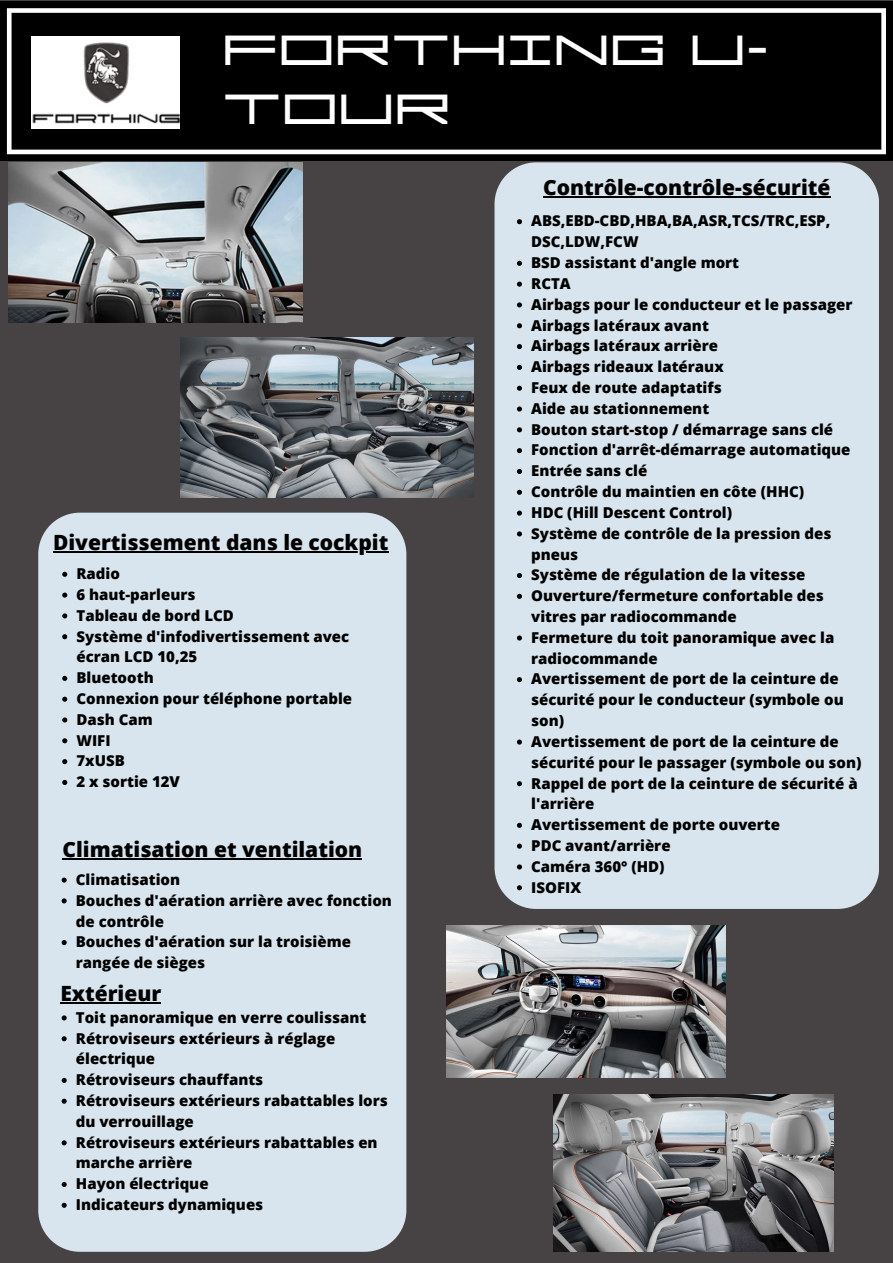
<style>
.page{position:relative;width:893px;height:1263px;background:#474243}
.page>*{position:absolute;margin:0;border:0;box-sizing:border-box;transform-origin:0 0}
.t1{font:42px/58.5px "Celestia";color:#fff}
.t2{font:800 21px "Open Sans";color:#000}
.t3{font:800 15px/20.9px "Open Sans";color:#000}
</style>
<div class="page">
<div style="left:38px;top:513px;width:368px;height:739px;background:#d9e5ee"></div>
<div style="left:494px;top:162px;width:385px;height:747px;background:#d9e5ee"></div>
<img style="left:446px;top:926px;width:279px;height:152px">
<img style="left:8px;top:162px;width:294px;height:160px">
<img style="left:180px;top:338px;width:294px;height:159px">
<img style="left:554px;top:1094px;width:279px;height:158px">
<div style="left:0;top:1px;width:893px;height:160px;background:#000"></div>
<svg style="left:7px;top:8px;width:879px;height:146px"></svg>
<img style="left:31px;top:36px;width:149px;height:92px">
<svg style="left:517px;top:219px;width:5px;height:5px"></svg>
<svg style="left:517px;top:261px;width:5px;height:5px"></svg>
<svg style="left:517px;top:282px;width:5px;height:5px"></svg>
<svg style="left:517px;top:302px;width:5px;height:5px"></svg>
<svg style="left:517px;top:323px;width:5px;height:5px"></svg>
<svg style="left:517px;top:344px;width:5px;height:5px"></svg>
<svg style="left:517px;top:365px;width:5px;height:5px"></svg>
<svg style="left:517px;top:386px;width:5px;height:5px"></svg>
<svg style="left:517px;top:406px;width:5px;height:6px"></svg>
<svg style="left:517px;top:427px;width:5px;height:5px"></svg>
<svg style="left:517px;top:448px;width:5px;height:5px"></svg>
<svg style="left:517px;top:469px;width:5px;height:5px"></svg>
<svg style="left:517px;top:490px;width:5px;height:5px"></svg>
<svg style="left:517px;top:511px;width:5px;height:5px"></svg>
<svg style="left:517px;top:531px;width:5px;height:5px"></svg>
<svg style="left:517px;top:573px;width:5px;height:5px"></svg>
<svg style="left:517px;top:594px;width:5px;height:5px"></svg>
<svg style="left:517px;top:635px;width:5px;height:5px"></svg>
<svg style="left:517px;top:677px;width:5px;height:5px"></svg>
<svg style="left:517px;top:739px;width:5px;height:6px"></svg>
<svg style="left:517px;top:781px;width:5px;height:5px"></svg>
<svg style="left:517px;top:823px;width:5px;height:5px"></svg>
<svg style="left:517px;top:844px;width:5px;height:5px"></svg>
<svg style="left:517px;top:864px;width:5px;height:5px"></svg>
<svg style="left:517px;top:885px;width:5px;height:5px"></svg>
<hr style="left:543px;top:196px;width:287px;height:2px;background:#000">
<svg style="left:62px;top:572px;width:5px;height:5px"></svg>
<svg style="left:62px;top:593px;width:5px;height:5px"></svg>
<svg style="left:62px;top:613px;width:5px;height:5px"></svg>
<svg style="left:62px;top:634px;width:5px;height:5px"></svg>
<svg style="left:62px;top:676px;width:5px;height:5px"></svg>
<svg style="left:62px;top:697px;width:5px;height:5px"></svg>
<svg style="left:62px;top:717px;width:5px;height:5px"></svg>
<svg style="left:62px;top:738px;width:5px;height:5px"></svg>
<svg style="left:62px;top:759px;width:5px;height:5px"></svg>
<svg style="left:62px;top:780px;width:5px;height:5px"></svg>
<hr style="left:53px;top:551px;width:335px;height:1px;background:#000">
<svg style="left:62px;top:877px;width:5px;height:6px"></svg>
<svg style="left:62px;top:898px;width:5px;height:5px"></svg>
<svg style="left:62px;top:940px;width:5px;height:5px"></svg>
<hr style="left:62px;top:858px;width:300px;height:2px;background:#000">
<svg style="left:62px;top:1015px;width:5px;height:5px"></svg>
<svg style="left:62px;top:1036px;width:5px;height:5px"></svg>
<svg style="left:62px;top:1078px;width:5px;height:5px"></svg>
<svg style="left:62px;top:1099px;width:5px;height:5px"></svg>
<svg style="left:62px;top:1140px;width:5px;height:5px"></svg>
<svg style="left:62px;top:1182px;width:5px;height:5px"></svg>
<svg style="left:62px;top:1203px;width:5px;height:5px"></svg>
<hr style="left:60px;top:1002px;width:101px;height:1px;background:#000">
<p class="t1" style="left:222px;top:23px;width:548px">FORTHING U-<br>TOUR</p>
<p class="t2" style="left:53px;top:527px;width:337px">Divertissement dans le cockpit</p>
<p class="t3" style="left:76px;top:563px;width:45px">Radio</p>
<p class="t3" style="left:76px;top:584px;width:120px">6 haut-parleurs</p>
<p class="t3" style="left:76px;top:604px;width:159px">Tableau de bord LCD</p>
<p class="t3" style="left:76px;top:625px;width:274px">Système d'infodivertissement avec écran LCD 10,25</p>
<p class="t3" style="left:76px;top:667px;width:79px">Bluetooth</p>
<p class="t3" style="left:76px;top:688px;width:277px">Connexion pour téléphone portable</p>
<p class="t3" style="left:76px;top:708px;width:78px">Dash Cam</p>
<p class="t3" style="left:76px;top:729px;width:36px">WIFI</p>
<p class="t3" style="left:76px;top:750px;width:50px">7xUSB</p>
<p class="t3" style="left:76px;top:771px;width:105px">2 x sortie 12V</p>
<p class="t2" style="left:62px;top:835px;width:301px">Climatisation et ventilation</p>
<p class="t3" style="left:76px;top:869px;width:106px">Climatisation</p>
<p class="t3" style="left:76px;top:889px;width:318px">Bouches d'aération arrière avec fonction de contrôle</p>
<p class="t3" style="left:76px;top:931px;width:277px">Bouches d'aération sur la troisième rangée de sièges</p>
<p class="t2" style="left:60px;top:978px;width:102px">Extérieur</p>
<p class="t3" style="left:76px;top:1006px;width:292px">Toit panoramique en verre coulissant</p>
<p class="t3" style="left:76px;top:1027px;width:261px">Rétroviseurs extérieurs à réglage électrique</p>
<p class="t3" style="left:76px;top:1069px;width:189px">Rétroviseurs chauffants</p>
<p class="t3" style="left:76px;top:1090px;width:313px">Rétroviseurs extérieurs rabattables lors du verrouillage</p>
<p class="t3" style="left:76px;top:1131px;width:303px">Rétroviseurs extérieurs rabattables en marche arrière</p>
<p class="t3" style="left:76px;top:1173px;width:134px">Hayon électrique</p>
<p class="t3" style="left:76px;top:1194px;width:189px">Indicateurs dynamiques</p>
<p class="t2" style="left:543px;top:173px;width:289px">Contrôle-contrôle-sécurité</p>
<p class="t3" style="left:531px;top:210px;width:301px">ABS,EBD-CBD,HBA,BA,ASR,TCS/TRC,ESP,<br>DSC,LDW,FCW</p>
<p class="t3" style="left:531px;top:252px;width:209px">BSD assistant d'angle mort</p>
<p class="t3" style="left:531px;top:273px;width:41px">RCTA</p>
<p class="t3" style="left:531px;top:293px;width:323px">Airbags pour le conducteur et le passager</p>
<p class="t3" style="left:531px;top:314px;width:179px">Airbags latéraux avant</p>
<p class="t3" style="left:531px;top:335px;width:188px">Airbags latéraux arrière</p>
<p class="t3" style="left:531px;top:356px;width:194px">Airbags rideaux latéraux</p>
<p class="t3" style="left:531px;top:377px;width:192px">Feux de route adaptatifs</p>
<p class="t3" style="left:531px;top:398px;width:179px">Aide au stationnement</p>
<p class="t3" style="left:531px;top:418px;width:303px">Bouton start-stop / démarrage sans clé</p>
<p class="t3" style="left:531px;top:439px;width:321px">Fonction d'arrêt-démarrage automatique</p>
<p class="t3" style="left:531px;top:460px;width:118px">Entrée sans clé</p>
<p class="t3" style="left:531px;top:481px;width:275px">Contrôle du maintien en côte (HHC)</p>
<p class="t3" style="left:531px;top:502px;width:202px">HDC (Hill Descent Control)</p>
<p class="t3" style="left:531px;top:522px;width:302px">Système de contrôle de la pression des pneus</p>
<p class="t3" style="left:531px;top:564px;width:276px">Système de régulation de la vitesse</p>
<p class="t3" style="left:531px;top:585px;width:294px">Ouverture/fermeture confortable des vitres par radiocommande</p>
<p class="t3" style="left:531px;top:626px;width:305px">Fermeture du toit panoramique avec la radiocommande</p>
<p class="t3" style="left:531px;top:668px;width:314px">Avertissement de port de la ceinture de sécurité pour le conducteur (symbole ou son)</p>
<p class="t3" style="left:531px;top:731px;width:332px">Avertissement de port de la ceinture de sécurité pour le passager (symbole ou son)</p>
<p class="t3" style="left:531px;top:772px;width:328px">Rappel de port de la ceinture de sécurité à l'arrière</p>
<p class="t3" style="left:531px;top:814px;width:250px">Avertissement de porte ouverte</p>
<p class="t3" style="left:531px;top:835px;width:141px">PDC avant/arrière</p>
<p class="t3" style="left:531px;top:855px;width:135px">Caméra 360° (HD)</p>
<p class="t3" style="left:531px;top:876px;width:51px">ISOFIX</p>
</div>
